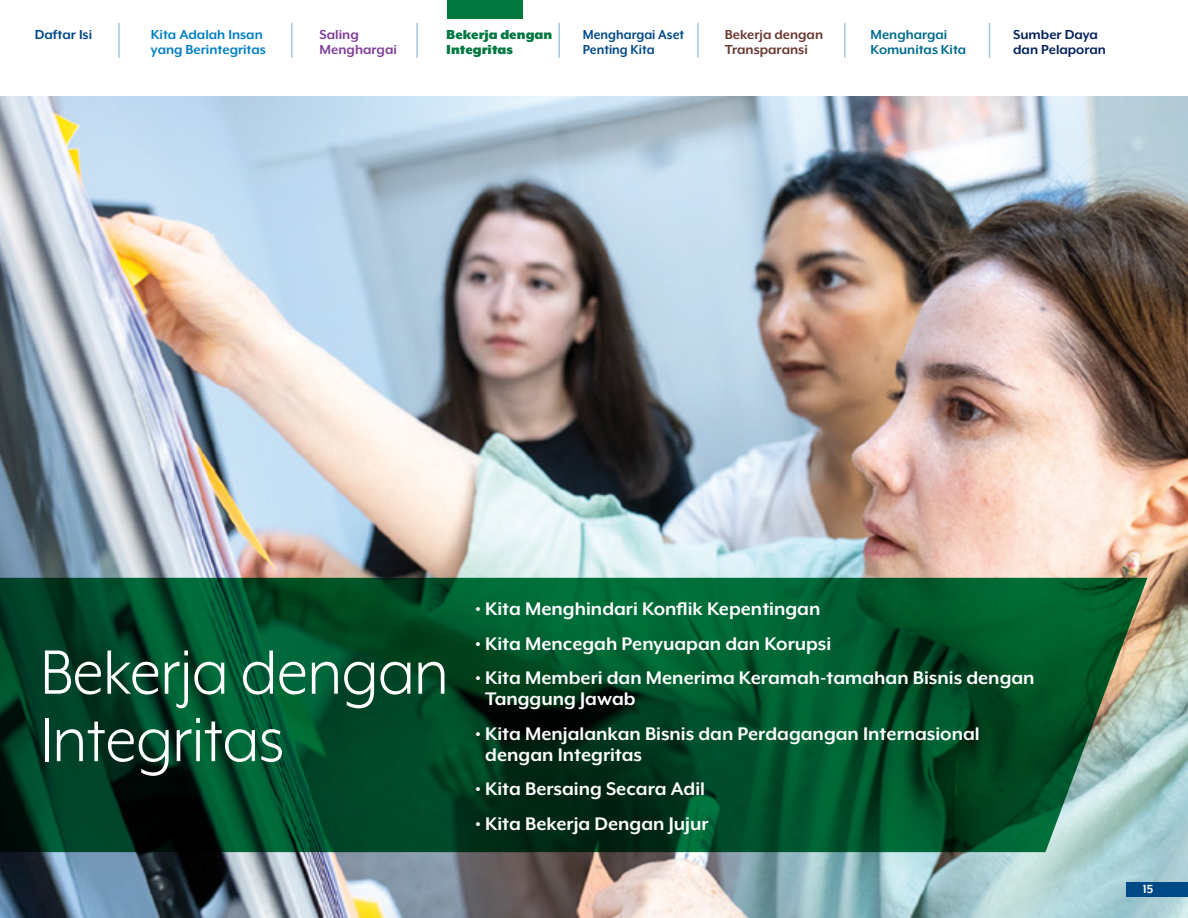
<style>
.page{position:relative;width:1188px;height:918px;background:#fff}
.page>*{position:absolute;margin:0;border:0;box-sizing:border-box;transform-origin:0 0}
.t1{font:72px/67.5px "Mr Eaves XL Mod OT";letter-spacing:-.01em;color:#fff;scale:.95 1}
.t2{font:700 21px/21px "Mr Eaves XL Mod OT";color:#fff}
.t3{font:700 15px/15px "Mr Eaves XL Mod OT";color:#007fc5}
.t4{font:700 15px/15px "Mr Eaves XL Mod OT";color:#004987;scale:.94 1}
.t5{font:700 15px/15px "Mr Eaves XL Mod OT";color:#6a3730}
.t6{font:700 15px/15px "Mr Eaves XL Mod OT";color:#006b8e}
.t7{font:900 15px/15px "Mr Eaves XL Mod OT";color:#00783f}
.t8{font:700 15px/15px "Mr Eaves XL Mod OT";color:#00205c}
.t9{font:700 15px/15px "Mr Eaves XL Mod OT";color:#00783f}
.t10{font:700 15px/15px "Mr Eaves XL Mod OT";color:#7f3f98}
.t11{font:700 15px "Mr Eaves XL Mod OT";color:#004987}
.t12{font:700 13.5px "Mr Eaves XL Mod OT";color:#fff}
</style>
<div class="page">
<hr style="left:118px;top:23px;width:2px;height:34px;background:#a2c7e2">
<hr style="left:291px;top:23px;width:2px;height:34px;background:#a2c7e2">
<hr style="left:416px;top:23px;width:2px;height:34px;background:#a2c7e2">
<hr style="left:558px;top:23px;width:2px;height:34px;background:#a2c7e2">
<hr style="left:697px;top:23px;width:2px;height:34px;background:#a2c7e2">
<hr style="left:844px;top:23px;width:2px;height:34px;background:#a2c7e2">
<hr style="left:989px;top:23px;width:1px;height:34px;background:#a2c7e2">
<img style="left:0;top:96px;width:1188px;height:822px">
<div style="left:447px;top:0;width:76px;height:18px;background:#00783f"></div>
<svg style="left:0;top:578px;width:1148px;height:274px;background:#08502d"></svg>
<div style="left:1126px;top:882px;width:62px;height:14px;background:#004987"></div>
<p class="t11" style="left:35px;top:26px;width:59px">Daftar Isi</p>
<p class="t3" style="left:151px;top:27px;width:117px">Kita Adalah Insan yang Berintegritas</p>
<p class="t10" style="left:320px;top:27px;width:79px">Saling<br>Menghargai</p>
<p class="t9" style="left:458px;top:27px;width:88px;text-indent:11px">erja dengan tegritas</p>
<p class="t4" style="left:583px;top:27px;width:109px">Menghargai Aset<br>Penting Kita</p>
<p class="t5" style="left:725px;top:27px;width:100px">Bekerja dengan<br>Transparansi</p>
<p class="t6" style="left:871px;top:27px;width:97px">Menghargai<br>Komunitas Kita</p>
<p class="t8" style="left:1013px;top:27px;width:94px">Sumber Daya dan Pelaporan</p>
<p class="t7" style="left:446px;top:27px;width:108px">Bekerja dengan<br>Integritas</p>
<h1 class="t1" style="left:40px;top:638px;width:431px">Bekerja dengan<br>Integritas</h1>
<p class="t2" style="left:475px;top:598px;width:347px">• Kita Menghindari Konflik Kepentingan</p>
<p class="t2" style="left:475px;top:633px;width:358px">• Kita Mencegah Penyuapan dan Korupsi</p>
<p class="t2" style="left:485px;top:667px;width:551px;text-indent:-10px">• Kita Memberi dan Menerima Keramah-tamahan Bisnis dengan<br>Tanggung Jawab</p>
<p class="t2" style="left:485px;top:723px;width:496px;text-indent:-10px">• Kita Menjalankan Bisnis dan Perdagangan Internasional dengan Integritas</p>
<p class="t2" style="left:475px;top:778px;width:231px">• Kita Bersaing Secara Adil</p>
<p class="t2" style="left:475px;top:813px;width:235px">• Kita Bekerja Dengan Jujur</p>
<p class="t12" style="left:1143px;top:881px;width:12px">15</p>
</div>
